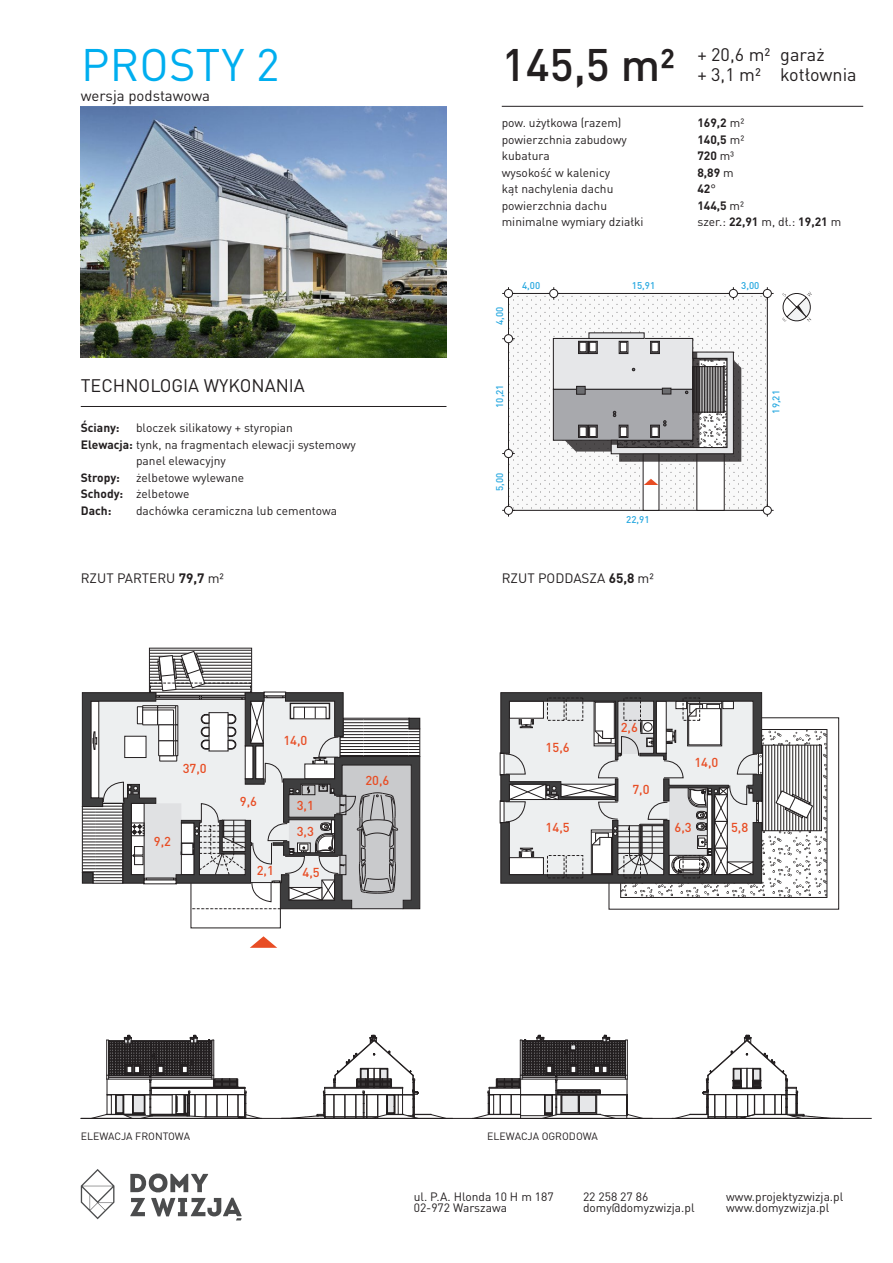
<style>
.page{position:relative;width:893px;height:1263px;background:#fff}
.page>*{position:absolute;margin:0;border:0;box-sizing:border-box;transform-origin:0 0}
.t1{font:45px "DIN Pro";letter-spacing:.01em;color:#00aeef}
.t2{font:500 45px "DIN Pro";color:#231f20}
.t3{font:18px "DIN Pro";color:#231f20}
.t4{font:15px "DIN Pro";color:#231f20}
.t5{font:13.5px "DIN Pro";color:#231f20}
.t6{font:500 12.9px "DIN Pro";color:#e84d24}
.t7{font:12px/16.5px "DIN Pro";color:#231f20}
.t8{font:700 12px "DIN Pro";color:#231f20}
.t9{font:10.5px "DIN Pro";letter-spacing:-.005em;color:#231f20}
.t10{font:500 9.75px "DIN Pro";color:#27a8e0}
.s1{font-weight:700}
.s2{font-weight:400}
</style>
<div class="page">
<hr style="left:81px;top:406px;width:365px;height:1px;background:#231f20">
<hr style="left:81px;top:1118px;width:791px;height:1px;background:#231f20">
<hr style="left:502px;top:106px;width:361px;height:1px;background:#231f20">
<svg style="left:782px;top:291px;width:30px;height:31px"></svg>
<svg style="left:513px;top:295px;width:249px;height:213px"></svg>
<div style="left:508px;top:293px;width:259px;height:217px;border:1px solid #231f20"></div>
<div style="left:697px;top:453px;width:27px;height:57px;background:#fff"></div>
<div style="left:643px;top:453px;width:16px;height:57px;background:#fff"></div>
<svg style="left:502px;top:287px;width:13px;height:13px"></svg>
<div style="left:504px;top:289px;width:9px;height:8px;background:#fff;border-radius:50%"></div>
<div style="left:504px;top:289px;width:9px;height:9px;border:1px solid #231f20;border-radius:50%"></div>
<svg style="left:547px;top:287px;width:13px;height:13px"></svg>
<div style="left:550px;top:289px;width:8px;height:8px;background:#fff;border-radius:50%"></div>
<div style="left:550px;top:289px;width:8px;height:9px;border:1px solid #231f20;border-radius:50%"></div>
<svg style="left:727px;top:287px;width:13px;height:13px"></svg>
<div style="left:729px;top:289px;width:8px;height:8px;background:#fff;border-radius:50%"></div>
<div style="left:729px;top:289px;width:8px;height:9px;border:1px solid #231f20;border-radius:50%"></div>
<svg style="left:761px;top:287px;width:13px;height:13px"></svg>
<div style="left:763px;top:289px;width:8px;height:8px;background:#fff;border-radius:50%"></div>
<div style="left:763px;top:289px;width:8px;height:9px;border:1px solid #231f20;border-radius:50%"></div>
<svg style="left:502px;top:504px;width:13px;height:13px"></svg>
<div style="left:504px;top:506px;width:9px;height:8px;background:#fff;border-radius:50%"></div>
<div style="left:504px;top:506px;width:9px;height:8px;border:1px solid #231f20;border-radius:50%"></div>
<svg style="left:502px;top:447px;width:13px;height:13px"></svg>
<div style="left:504px;top:449px;width:9px;height:9px;background:#fff;border-radius:50%"></div>
<div style="left:504px;top:449px;width:9px;height:9px;border:1px solid #231f20;border-radius:50%"></div>
<svg style="left:502px;top:332px;width:13px;height:13px"></svg>
<div style="left:504px;top:335px;width:9px;height:8px;background:#fff;border-radius:50%"></div>
<div style="left:504px;top:335px;width:9px;height:8px;border:1px solid #231f20;border-radius:50%"></div>
<svg style="left:761px;top:504px;width:13px;height:13px"></svg>
<div style="left:763px;top:506px;width:8px;height:8px;background:#fff;border-radius:50%"></div>
<div style="left:763px;top:506px;width:8px;height:8px;border:1px solid #231f20;border-radius:50%"></div>
<svg style="left:644px;top:479px;width:14px;height:6px"></svg>
<div style="left:553px;top:338px;width:140px;height:51px;background:#e6e7e9"></div>
<div style="left:553px;top:338px;width:140px;height:51px;border:1px solid #231f20"></div>
<div style="left:553px;top:389px;width:140px;height:51px;background:#a8a9ad"></div>
<div style="left:589px;top:333px;width:55px;height:5px;background:#e6e7e9"></div>
<div style="left:578px;top:341px;width:9px;height:13px;border:1px solid #231f20"></div>
<div style="left:580px;top:342px;width:6px;height:10px;background:#fff"></div>
<div style="left:588px;top:341px;width:9px;height:13px;border:1px solid #231f20"></div>
<div style="left:590px;top:342px;width:6px;height:10px;background:#fff"></div>
<div style="left:589px;top:342px;width:7px;height:10px;border:1px solid #231f20"></div>
<svg style="left:580px;top:342px;width:16px;height:1px"></svg>
<div style="left:619px;top:341px;width:9px;height:13px;border:1px solid #231f20"></div>
<div style="left:620px;top:342px;width:7px;height:10px;background:#fff"></div>
<div style="left:620px;top:342px;width:7px;height:10px;border:1px solid #231f20"></div>
<div style="left:650px;top:341px;width:9px;height:13px;border:1px solid #231f20"></div>
<div style="left:652px;top:342px;width:6px;height:10px;background:#fff"></div>
<svg style="left:565px;top:352px;width:176px;height:110px"></svg>
<svg style="left:250px;top:936px;width:27px;height:12px"></svg>
<svg style="left:82px;top:648px;width:338px;height:280px"></svg>
<svg style="left:500px;top:692px;width:339px;height:217px"></svg>
<svg style="left:91px;top:1035px;width:169px;height:83px"></svg>
<hr style="left:109px;top:1076px;width:103px;height:1px;background:#231f20">
<svg style="left:281px;top:1035px;width:165px;height:83px"></svg>
<svg style="left:474px;top:1035px;width:169px;height:83px"></svg>
<svg style="left:675px;top:1035px;width:165px;height:83px"></svg>
<img style="left:81px;top:106px;width:365px;height:251px">
<svg style="left:130px;top:1173px;width:112px;height:47px"></svg>
<svg style="left:81px;top:1169px;width:33px;height:50px"></svg>
<p class="t1" style="left:81px;top:29px;width:200px">PROSTY 2</p>
<p class="t2" style="left:502px;top:28px;width:175px">145,5 m²</p>
<p class="t3" style="left:697px;top:41px;width:129px">+ 20,6 m² garaż</p>
<p class="t3" style="left:697px;top:60px;width:161px">+ 3,1 m² kotłownia</p>
<p class="t4" style="left:81px;top:84px;width:131px">wersja podstawowa</p>
<p class="t3" style="left:81px;top:372px;width:226px">TECHNOLOGIA WYKONANIA</p>
<p class="t8" style="left:81px;top:418px;width:40px">Ściany:</p>
<p class="t7" style="left:136px;top:418px;width:158px">bloczek silikatowy + styropian</p>
<p class="t7" style="left:136px;top:435px;width:221px;text-indent:-55px"><span class="s1">Elewacja:</span> tynk, na fragmentach elewacji systemowy panel elewacyjny</p>
<p class="t8" style="left:81px;top:467px;width:41px">Stropy:</p>
<p class="t7" style="left:136px;top:468px;width:110px">żelbetowe wylewane</p>
<p class="t7" style="left:81px;top:484px;width:110px"><span class="s1">Schody:</span> żelbetowe</p>
<p class="t8" style="left:81px;top:500px;width:32px">Dach:</p>
<p class="t7" style="left:136px;top:501px;width:202px">dachówka ceramiczna lub cementowa</p>
<p class="t7" style="left:502px;top:114px;width:121px">pow. użytkowa (razem)</p>
<p class="t8" style="left:697px;top:113px;width:48px">169,2 <span class="s2">m²</span></p>
<p class="t7" style="left:502px;top:130px;width:127px">powierzchnia zabudowy</p>
<p class="t8" style="left:697px;top:130px;width:48px">140,5 <span class="s2">m²</span></p>
<p class="t7" style="left:502px;top:147px;width:49px">kubatura</p>
<p class="t8" style="left:697px;top:146px;width:38px">720 <span class="s2">m³</span></p>
<p class="t7" style="left:502px;top:163px;width:110px">wysokość w kalenicy</p>
<p class="t8" style="left:697px;top:163px;width:38px">8,89 <span class="s2">m</span></p>
<p class="t7" style="left:502px;top:180px;width:113px">kąt nachylenia dachu</p>
<p class="t8" style="left:697px;top:179px;width:20px">42<span class="s2">°</span></p>
<p class="t7" style="left:502px;top:196px;width:107px">powierzchnia dachu</p>
<p class="t8" style="left:697px;top:196px;width:48px">144,5 <span class="s2">m²</span></p>
<p class="t7" style="left:502px;top:213px;width:143px">minimalne wymiary działki</p>
<p class="t7" style="left:697px;top:213px;width:145px">szer.: <span class="s1">22,91</span> m, dł.: <span class="s1">19,21</span> m</p>
<p class="t10" style="left:492px;top:325px;width:20px;rotate:-90deg">4,00</p>
<p class="t10" style="left:522px;top:278px;width:20px">4,00</p>
<p class="t10" style="left:632px;top:278px;width:25px">15,91</p>
<p class="t10" style="left:741px;top:278px;width:20px">3,00</p>
<p class="t10" style="left:492px;top:408px;width:25px;rotate:-90deg">10,21</p>
<p class="t10" style="left:768px;top:413px;width:25px;rotate:-90deg">19,21</p>
<p class="t10" style="left:492px;top:491px;width:20px;rotate:-90deg">5,00</p>
<p class="t10" style="left:626px;top:511px;width:25px">22,91</p>
<p class="t5" style="left:81px;top:567px;width:145px">RZUT PARTERU <span class="s1">79,7</span> m²</p>
<p class="t5" style="left:502px;top:567px;width:153px">RZUT PODDASZA <span class="s1">65,8</span> m²</p>
<p class="t6" style="left:183px;top:757px;width:26px">37,0</p>
<p class="t6" style="left:154px;top:831px;width:19px">9,2</p>
<p class="t6" style="left:283px;top:729px;width:26px">14,0</p>
<p class="t6" style="left:240px;top:790px;width:19px">9,6</p>
<p class="t6" style="left:297px;top:795px;width:19px">3,1</p>
<p class="t6" style="left:297px;top:821px;width:19px">3,3</p>
<p class="t6" style="left:257px;top:859px;width:19px">2,1</p>
<p class="t6" style="left:303px;top:862px;width:19px">4,5</p>
<p class="t6" style="left:365px;top:769px;width:26px">20,6</p>
<p class="t6" style="left:546px;top:737px;width:26px">15,6</p>
<p class="t6" style="left:621px;top:717px;width:19px">2,6</p>
<p class="t6" style="left:632px;top:779px;width:19px">7,0</p>
<p class="t6" style="left:694px;top:752px;width:26px">14,0</p>
<p class="t6" style="left:546px;top:817px;width:26px">14,5</p>
<p class="t6" style="left:674px;top:817px;width:19px">6,3</p>
<p class="t6" style="left:731px;top:817px;width:19px">5,8</p>
<p class="t9" style="left:81px;top:1127px;width:111px">ELEWACJA FRONTOWA</p>
<p class="t9" style="left:487px;top:1127px;width:112px">ELEWACJA OGRODOWA</p>
<p class="t7" style="left:414px;top:1187px;width:141px">ul. P.A. Hlonda 10 H m 187</p>
<p class="t7" style="left:414px;top:1198px;width:95px">02-972 Warszawa</p>
<p class="t7" style="left:583px;top:1187px;width:67px">22 258 27 86</p>
<p class="t7" style="left:583px;top:1198px;width:113px">domy@domyzwizja.pl</p>
<p class="t7" style="left:726px;top:1187px;width:118px">www.projektyzwizja.pl</p>
<p class="t7" style="left:726px;top:1198px;width:105px">www.domyzwizja.pl</p>
</div>
